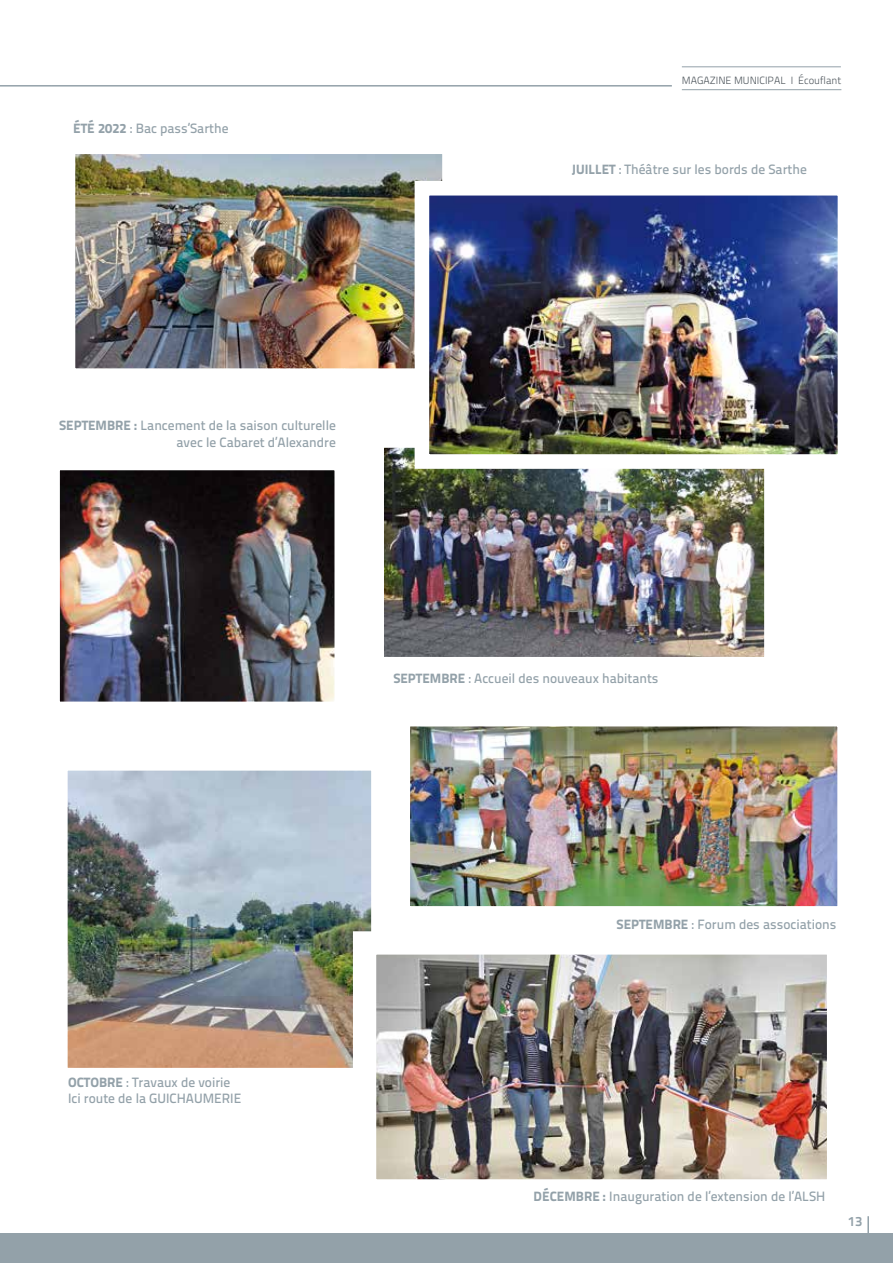
<style>
.page{position:relative;width:893px;height:1263px;background:#fff}
.page>*{position:absolute;margin:0;border:0;box-sizing:border-box;transform-origin:0 0}
.t1{font:13.5px/16.5px "Titillium Text 22 L 600 wt";color:#93a1a9}
.t2{font:13.5px "Titillium Text 22 L 800 wt";color:#93a1a9}
.t3{font:10.5px "Titillium Text 22 L 250 wt";color:#4b5359}
.s1{font-family:"Titillium Text 22 L 999 wt"}
</style>
<div class="page">
<hr style="left:51px;top:85px;width:621px;height:2px;background:#93a1a9">
<div style="left:0;top:1232px;width:893px;height:31px;background:#93a1a9"></div>
<hr style="left:867px;top:1216px;width:2px;height:26px;background:#93a1a9">
<hr style="left:0;top:85px;width:51px;height:2px;background:#93a1a9">
<hr style="left:682px;top:89px;width:159px;height:1px;background:#93a1a9">
<hr style="left:682px;top:66px;width:159px;height:1px;background:#93a1a9">
<img style="left:69px;top:772px;width:301px;height:295px">
<img style="left:385px;top:449px;width:378px;height:207px">
<img style="left:412px;top:728px;width:424px;height:176px">
<div style="left:391px;top:707px;width:466px;height:218px;border:20px solid #fff"></div>
<img style="left:61px;top:472px;width:272px;height:228px">
<img style="left:377px;top:955px;width:449px;height:223px">
<img style="left:76px;top:155px;width:365px;height:212px">
<img style="left:431px;top:197px;width:405px;height:256px">
<div style="left:415px;top:181px;width:437px;height:288px;border:15px solid #fff"></div>
<p class="t1" style="left:73px;top:120px;width:157px"><span class="s1">ÉTÉ 2022</span> : Bac pass’Sarthe</p>
<p class="t3" style="left:682px;top:72px;width:161px">MAGAZINE MUNICIPAL I Écouflant</p>
<p class="t1" style="left:572px;top:160px;width:236px"><span class="s1">JUILLET</span> : Théâtre sur les bords de Sarthe</p>
<p class="t1" style="left:59px;top:416px;width:278px;text-align:right"><span class="s1">SEPTEMBRE :</span> Lancement de la saison culturelle avec le Cabaret d’Alexandre</p>
<p class="t1" style="left:393px;top:669px;width:267px"><span class="s1">SEPTEMBRE</span> : Accueil des nouveaux habitants</p>
<p class="t1" style="left:68px;top:1073px;width:175px"><span class="s1">OCTOBRE</span> : Travaux de voirie<br>Ici route de la GUICHAUMERIE</p>
<p class="t1" style="left:616px;top:915px;width:221px"><span class="s1">SEPTEMBRE</span> : Forum des associations</p>
<p class="t1" style="left:534px;top:1187px;width:293px"><span class="s1">DÉCEMBRE :</span> Inauguration de l’extension de l’ALSH</p>
<p class="t2" style="left:848px;top:1211px;width:16px">13</p>
</div>
